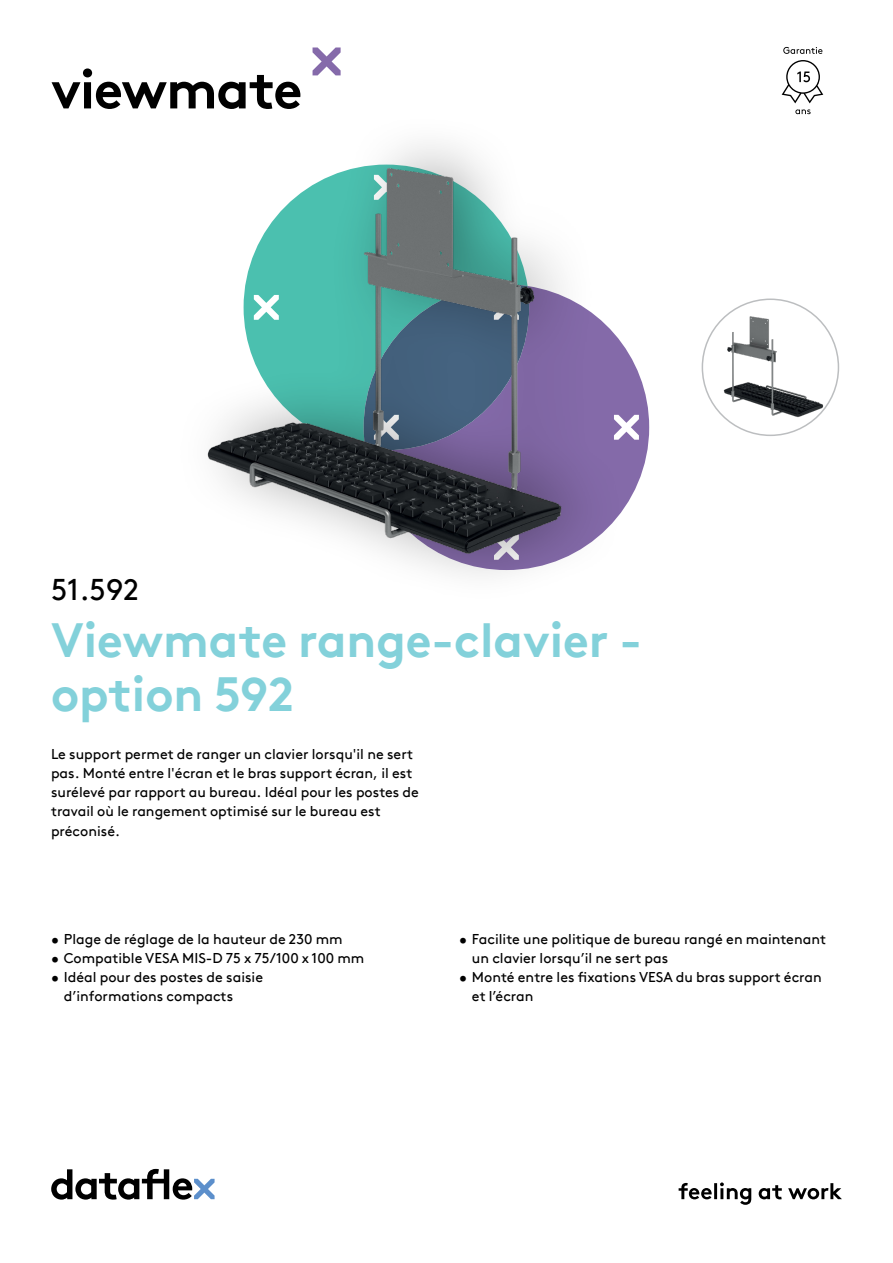
<style>
.page{position:relative;width:893px;height:1263px;background:#fff}
.page>*{position:absolute;margin:0;border:0;box-sizing:border-box;transform-origin:0 0}
.hoofdstuk{font:700 54px "Brown Pro TT";letter-spacing:-.02em;color:#000}
.productnaam{font:700 48px/54px "Brown Pro TT";color:#83d1da}
.productnummer{font:30px "Brown Pro TT";color:#000}
.omschrijving{font:14.25px/19.2px "Brown Pro TT";color:#000}
</style>
<div class="page">
<svg style="left:641px;top:380px;width:8px;height:95px"></svg>
<svg style="left:51px;top:1169px;width:164px;height:30px"></svg>
<svg style="left:679px;top:1182px;width:163px;height:23px"></svg>
<svg style="left:313px;top:47px;width:28px;height:28px"></svg>
<img style="left:702px;top:299px;width:136px;height:136px;border-radius:68px">
<img style="left:207px;top:144px;width:434px;height:432px">
<svg style="left:782px;top:60px;width:41px;height:43px"></svg>
<svg style="left:783px;top:47px;width:39px;height:7px"></svg>
<svg style="left:795px;top:109px;width:16px;height:5px"></svg>
<p class="hoofdstuk" style="left:51px;top:46px;width:253px">viewmate</p>
<p class="productnummer" style="left:51px;top:566px;width:90px">51.592</p>
<p class="productnaam" style="left:51px;top:608px;width:593px">Viewmate range-clavier - option 592</p>
<p class="omschrijving" style="left:51px;top:743px;width:369px">Le support permet de ranger un clavier lorsqu'il ne sert pas. Monté entre l'écran et le bras support écran, il est surélevé par rapport au bureau. Idéal pour les postes de travail où le rangement optimisé sur le bureau est préconisé.</p>
<p class="omschrijving" style="left:51px;top:928px;width:293px">• Plage de réglage de la hauteur de 230 mm</p>
<p class="omschrijving" style="left:51px;top:947px;width:315px">• Compatible VESA MIS-D 75 x 75/100 x 100 mm</p>
<p class="omschrijving" style="left:64px;top:966px;width:201px;text-indent:-13px">• Idéal pour des postes de saisie d’informations compacts</p>
<p class="omschrijving" style="left:472px;top:928px;width:356px;text-indent:-13px">• Facilite une politique de bureau rangé en maintenant un clavier lorsqu’il ne sert pas</p>
<p class="omschrijving" style="left:472px;top:966px;width:351px;text-indent:-13px">• Monté entre les fixations VESA du bras support écran et l’écran</p>
</div>
